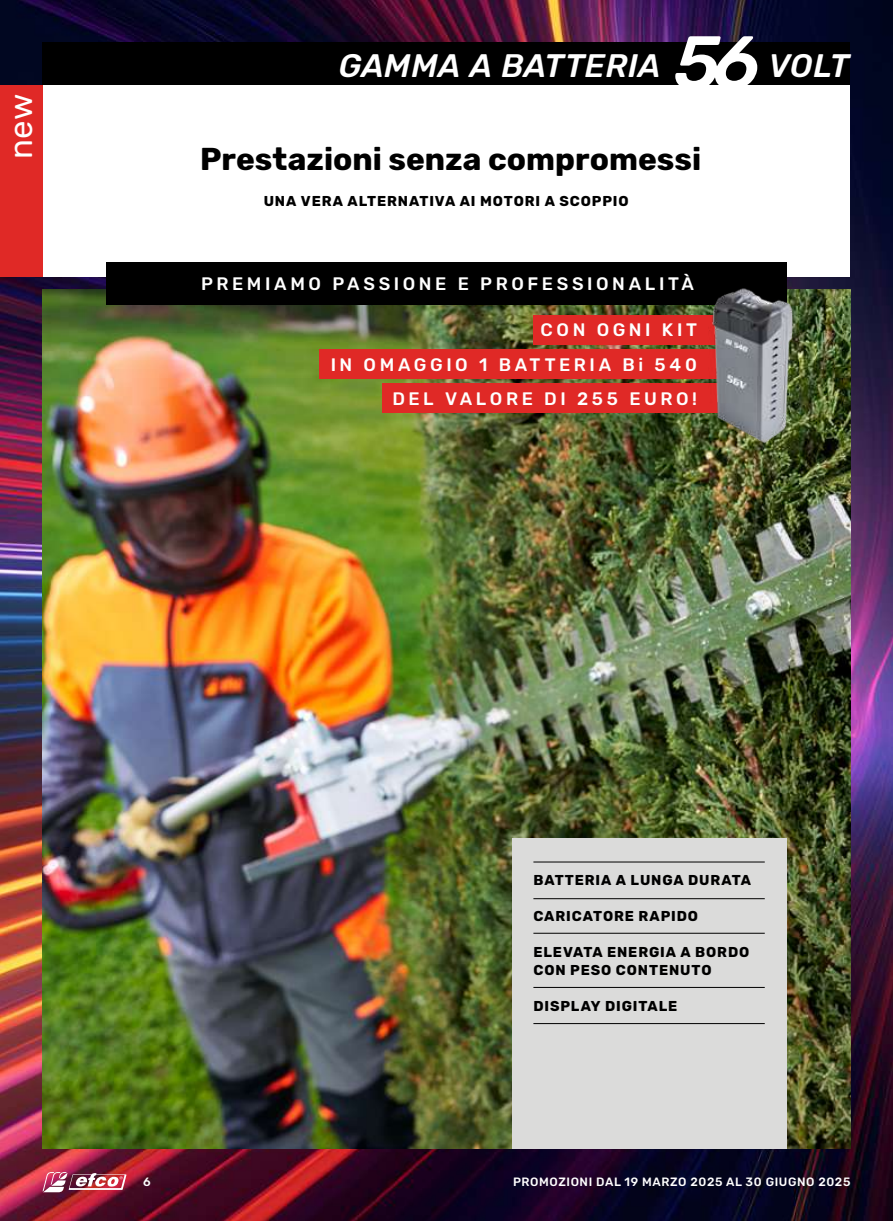
<style>
.page{position:relative;width:893px;height:1221px;background:#fff}
.page>*{position:absolute;margin:0;border:0;box-sizing:border-box;transform-origin:0 0}
.t1{font:italic 500 75px "Rubik";color:#fff}
.t2{font:33px "Rubik";color:#fff}
.t3{font:italic 500 32.4px "Rubik";letter-spacing:.01em;color:#fff}
.t4{font:700 31.5px "Rubik";color:#000}
.t5{font:500 18px/34.3px "Rubik";letter-spacing:.195em;color:#fff;text-align:right}
.t6{font:700 14.25px/18px "Rubik";letter-spacing:.06em;color:#000}
.t7{font:500 12px "Rubik";letter-spacing:.05em;color:#fff}
</style>
<div class="page">
<img style="left:0;top:0;width:893px;height:1220px">
<img style="left:43px;top:289px;width:808px;height:859px">
<div style="left:43px;top:85px;width:807px;height:191px;background:#fff"></div>
<div style="left:0;top:85px;width:43px;height:191px;background:#e02926"></div>
<div style="left:107px;top:262px;width:680px;height:42px;background:#000"></div>
<div style="left:533px;top:315px;width:253px;height:30px;background:#e02926"></div>
<div style="left:319px;top:349px;width:467px;height:30px;background:#e02926"></div>
<div style="left:382px;top:383px;width:404px;height:30px;background:#e02926"></div>
<img style="left:701px;top:277px;width:106px;height:173px">
<div style="left:512px;top:838px;width:275px;height:310px;background:#dbdbda"></div>
<hr style="left:533px;top:987px;width:232px;height:1px;background:#000">
<hr style="left:533px;top:932px;width:232px;height:1px;background:#000">
<hr style="left:533px;top:898px;width:232px;height:1px;background:#000">
<hr style="left:533px;top:1023px;width:232px;height:1px;background:#000">
<hr style="left:533px;top:861px;width:232px;height:1px;background:#000">
<div style="left:43px;top:42px;width:807px;height:43px;background:#000"></div>
<img style="left:43px;top:1171px;width:84px;height:21px">
<h2 class="t2" style="left:2px;top:159px;width:67px;rotate:-90deg">new</h2>
<h3 class="t3" style="left:338px;top:47px;width:324px">GAMMA A BATTERIA</h3>
<h1 class="t1" style="left:674px;top:20px;width:86px">56</h1>
<h3 class="t3" style="left:768px;top:47px;width:82px">VOLT</h3>
<h3 class="t4" style="left:200px;top:140px;width:502px">Prestazioni senza compromessi</h3>
<p class="t6" style="left:264px;top:192px;width:366px">UNA VERA ALTERNATIVA AI MOTORI A SCOPPIO</p>
<p class="t5" style="left:201px;top:267px;width:494px">PREMIAMO PASSIONE E PROFESSIONALITÀ</p>
<p class="t5" style="left:331px;top:313px;width:368px">CON OGNI KIT<br>IN OMAGGIO 1 BATTERIA Bi 540<br>DEL VALORE DI 255 EURO!</p>
<p class="t6" style="left:533px;top:871px;width:219px">BATTERIA A LUNGA DURATA</p>
<p class="t6" style="left:533px;top:907px;width:166px">CARICATORE RAPIDO</p>
<p class="t6" style="left:533px;top:943px;width:217px">ELEVATA ENERGIA A BORDO<br>CON PESO CONTENUTO</p>
<p class="t6" style="left:533px;top:997px;width:145px">DISPLAY DIGITALE</p>
<p class="t7" style="left:143px;top:1174px;width:9px">6</p>
<p class="t7" style="left:513px;top:1174px;width:339px">PROMOZIONI DAL 19 MARZO 2025 AL 30 GIUGNO 2025</p>
</div>
